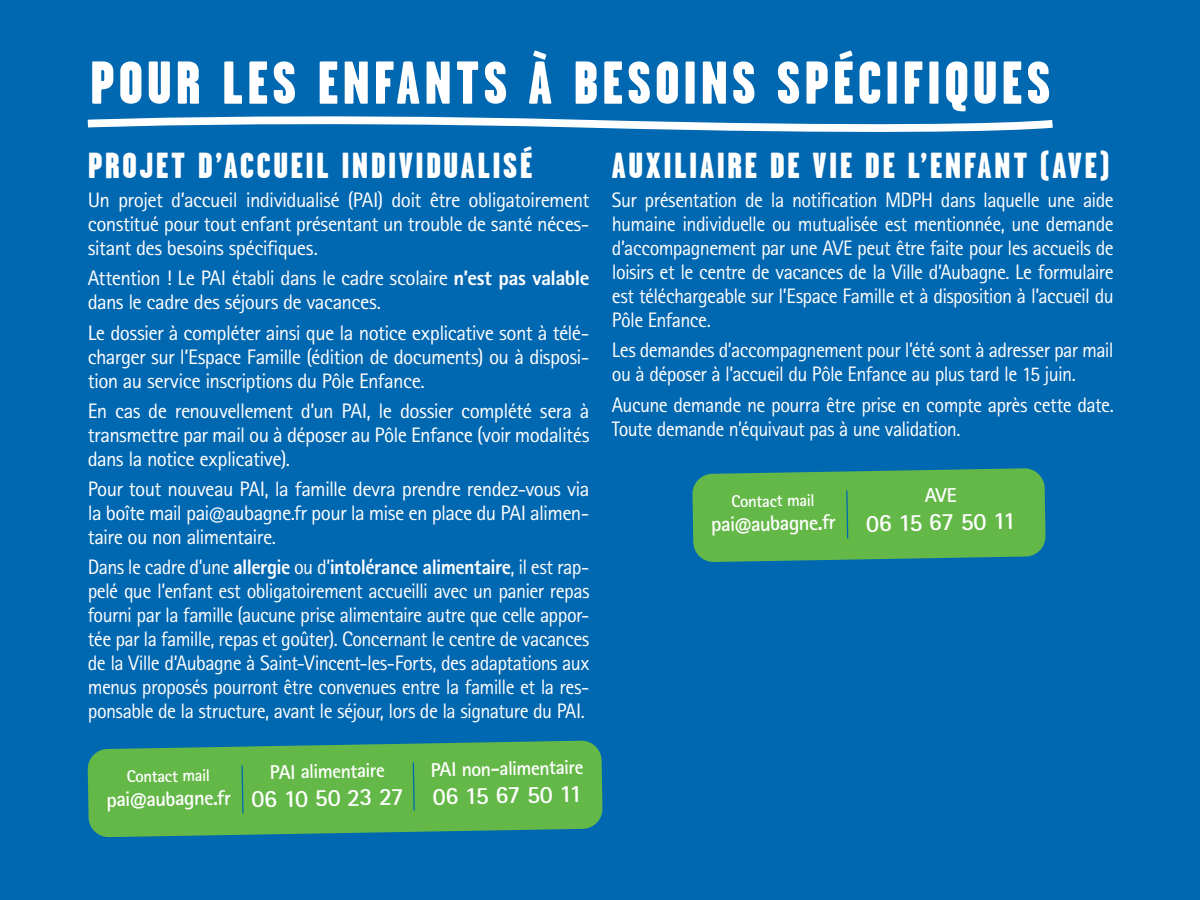
<style>
.page{position:relative;width:1200px;height:900px;background:#0067b1}
.page>*{position:absolute;margin:0;border:0;box-sizing:border-box;transform-origin:0 0}
.t1{font:900 60.45px "Garage Gothic";letter-spacing:.06em;color:#fff}
.t2{font:900 36px "Garage Gothic";letter-spacing:.065em;color:#fff}
.t3{font:700 24.75px "Rotis Sans Serif Pro";color:#fff}
.t4{font:21px/24px "Rotis Sans Serif Pro";letter-spacing:-.03em;color:#fff;text-align:justify;scale:.96 1}
.t5{font:21px/24px "Rotis Sans Serif Pro";letter-spacing:-.03em;color:#fff;text-align:justify}
.t6{font:700 21px "Rotis Sans Serif Pro";color:#fff}
.t7{font:700 19.95px "Rotis Sans Serif Pro";color:#fff}
.t8{font:700 16.95px "Rotis Sans Serif Pro";color:#fff}
.s1{font-weight:800}
</style>
<div class="page">
<svg style="left:87px;top:116px;width:966px;height:16px"></svg>
<svg style="left:88px;top:741px;width:515px;height:96px;background:#5ab051"></svg>
<svg style="left:241px;top:764px;width:3px;height:51px"></svg>
<svg style="left:412px;top:761px;width:3px;height:51px"></svg>
<svg style="left:692px;top:468px;width:354px;height:94px;background:#5cb150"></svg>
<h1 class="t1" style="left:90px;top:49px;width:962px">POUR LES ENFANTS À BESOINS SPÉCIFIQUES</h1>
<h2 class="t2" style="left:88px;top:145px;width:446px">PROJET D’ACCUEIL INDIVIDUALISÉ</h2>
<h2 class="t2" style="left:612px;top:145px;width:499px">AUXILIAIRE DE VIE DE L’ENFANT (AVE)</h2>
<p class="t5" style="left:88px;top:188px;width:503px">Un projet d’accueil individualisé (PAI) doit être obligatoirement constitué pour tout enfant présentant un trouble de santé néces&shy;sitant des besoins spécifiques.</p>
<p class="t5" style="left:88px;top:266px;width:503px">Attention ! Le PAI établi dans le cadre scolaire <span class="s1">n’est pas valable </span>dans le cadre des séjours de vacances.</p>
<p class="t5" style="left:88px;top:321px;width:503px">Le dossier à compléter ainsi que la notice explicative sont à télé&shy;charger sur l’Espace Famille (édition de documents) ou à disposi&shy;tion au service inscriptions du Pôle Enfance.</p>
<p class="t5" style="left:88px;top:399px;width:503px">En cas de renouvellement d’un PAI, le dossier complété sera à transmettre par mail ou à déposer au Pôle Enfance (voir modalités dans la notice explicative).</p>
<p class="t5" style="left:88px;top:477px;width:503px">Pour tout nouveau PAI, la famille devra prendre rendez-vous via la boîte mail pai@aubagne.fr pour la mise en place du PAI alimen&shy;taire ou non alimentaire.</p>
<p class="t4" style="left:88px;top:556px;width:524px">Dans le cadre d’une <span class="s1">allergie</span> ou d’<span class="s1">intolérance alimentaire</span>, il est rap&shy;pelé que l’enfant est obligatoirement accueilli avec un panier repas fourni par la famille (aucune prise alimentaire autre que celle appor&shy;tée par la famille, repas et goûter). Concernant le centre de vacances de la Ville d’Aubagne à Saint-Vincent-les-Forts, des adaptations aux menus proposés pourront être convenues entre la famille et la res&shy;ponsable de la structure, avant le séjour, lors de la signature du PAI.</p>
<p class="t8" style="left:126px;top:766px;width:85px;rotate:-1deg">Contact mail</p>
<p class="t6" style="left:106px;top:786px;width:126px;rotate:-1deg">pai@aubagne.fr</p>
<p class="t7" style="left:270px;top:760px;width:116px;rotate:-1deg">PAI alimentaire</p>
<p class="t3" style="left:251px;top:783px;width:154px;rotate:-1deg">06 10 50 23 27</p>
<p class="t7" style="left:431px;top:757px;width:154px;rotate:-1deg">PAI non-alimentaire</p>
<p class="t3" style="left:432px;top:781px;width:152px;rotate:-1deg">06 15 67 50 11</p>
<p class="t4" style="left:612px;top:188px;width:524px">Sur présentation de la notification MDPH dans laquelle une aide humaine individuelle ou mutualisée est mentionnée, une demande d’accompagnement par une AVE peut être faite pour les accueils de loisirs et le centre de vacances de la Ville d’Aubagne. Le formulaire est téléchargeable sur l’Espace Famille et à disposition à l’accueil du Pôle Enfance.</p>
<p class="t4" style="left:612px;top:338px;width:524px">Les demandes d’accompagnement pour l’été sont à adresser par mail ou à déposer à l’accueil du Pôle Enfance au plus tard le 15 juin.</p>
<p class="t4" style="left:612px;top:393px;width:524px">Aucune demande ne pourra être prise en compte après cette date.<br>Toute demande n’équivaut pas à une validation.</p>
<p class="t8" style="left:731px;top:491px;width:85px;rotate:-1deg">Contact mail</p>
<p class="t6" style="left:711px;top:511px;width:126px;rotate:-1deg">pai@aubagne.fr</p>
<p class="t3" style="left:866px;top:507px;width:152px;rotate:-1deg">06 15 67 50 11</p>
</div>
